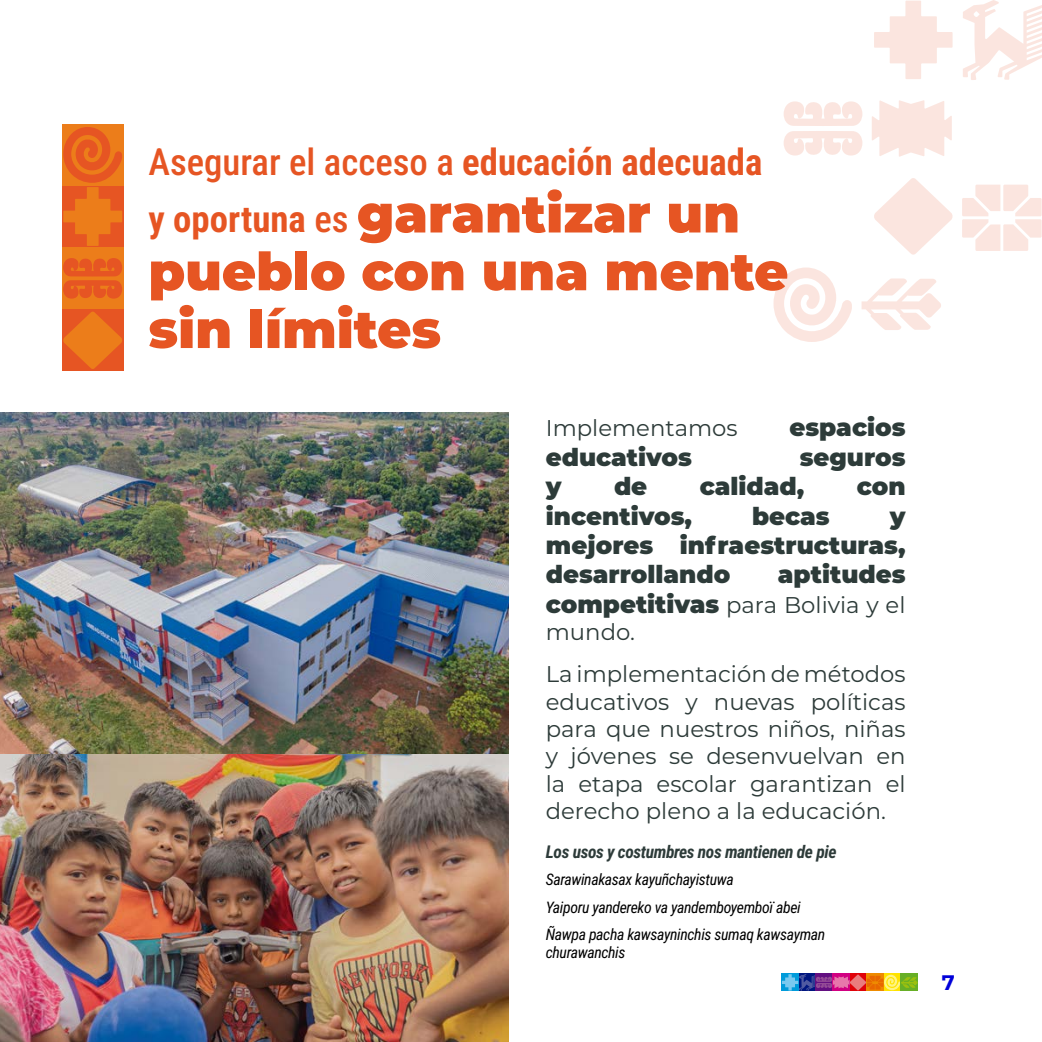
<style>
.page{position:relative;width:1042px;height:1042px;background:#fff}
.page>*{position:absolute;margin:0;border:0;box-sizing:border-box;transform-origin:0 0}
.t1{font:900 52.5px/57.8px "Montserrat";color:#e65523}
.t2{font:500 36.75px "Roboto Condensed";color:#e65523}
.t3{font:900 24.5px/29.4px "Montserrat";color:#2d3b39;text-align:justify}
.t4{font:22.75px/27.3px "Montserrat";color:#2d3b39}
.t5{font:700 21px "Montserrat";color:#0000d9}
.t6{font:italic 700 17.5px "Roboto Condensed";letter-spacing:-.02em;color:#2d3b39}
.t7{font:italic 15.75px/27.5px "Roboto Condensed";letter-spacing:-.02em;color:#000}
.s1{font-weight:700}
.s2{font-family:"Roboto Condensed";font-weight:700;font-size:36.75px}
.s3{font-family:"Roboto Condensed";font-weight:500;font-size:36.75px}
.s4{font-weight:900;font-size:24.5px}
</style>
<div class="page">
<img style="left:0;top:413px;width:508px;height:629px">
<hr style="left:0;top:589px;width:1px;height:453px;background:#000">
<svg style="left:783px;top:101px;width:79px;height:55px"></svg>
<svg style="left:872px;top:100px;width:80px;height:57px"></svg>
<svg style="left:963px;top:0;width:79px;height:80px"></svg>
<svg style="left:861px;top:278px;width:80px;height:52px"></svg>
<svg style="left:962px;top:185px;width:79px;height:66px"></svg>
<svg style="left:773px;top:267px;width:79px;height:75px"></svg>
<svg style="left:874px;top:178px;width:79px;height:77px"></svg>
<svg style="left:874px;top:1px;width:78px;height:78px"></svg>
<div style="left:781px;top:974px;width:17px;height:17px;background:#009bda"></div>
<div style="left:901px;top:974px;width:17px;height:17px;background:#67af26"></div>
<svg style="left:782px;top:974px;width:135px;height:17px"></svg>
<div style="left:62px;top:186px;width:61px;height:61px;background:#e65523"></div>
<div style="left:62px;top:247px;width:61px;height:62px;background:#ec7d1a"></div>
<div style="left:62px;top:124px;width:61px;height:62px;background:#ec7d1a"></div>
<div style="left:62px;top:309px;width:61px;height:62px;background:#e65523"></div>
<svg style="left:63px;top:258px;width:59px;height:41px"></svg>
<svg style="left:63px;top:311px;width:59px;height:58px"></svg>
<svg style="left:63px;top:127px;width:59px;height:119px"></svg>
<h2 class="t2" style="left:148px;top:136px;width:615px">Asegurar el acceso a <span class="s1">educación adecuada</span></h2>
<h1 class="t1" style="left:148px;top:182px;width:641px"><span class="s2">y oportuna</span> <span class="s3">es</span> garantizar un pueblo con una mente sin límites</h1>
<p class="t4" style="left:546px;top:414px;width:193px">Implementamos</p>
<p class="t3" style="left:789px;top:411px;width:118px">espacios</p>
<p class="t3" style="left:546px;top:441px;width:148px">educativos</p>
<p class="t3" style="left:799px;top:441px;width:107px">seguros</p>
<p class="t3" style="left:546px;top:470px;width:17px">y</p>
<p class="t3" style="left:614px;top:470px;width:35px">de</p>
<p class="t3" style="left:700px;top:470px;width:106px">calidad,</p>
<p class="t3" style="left:857px;top:470px;width:50px">con</p>
<p class="t3" style="left:546px;top:500px;width:148px">incentivos,</p>
<p class="t3" style="left:752px;top:500px;width:79px">becas</p>
<p class="t3" style="left:546px;top:500px;width:361px;text-indent:344px">y mejores infraestructuras, desarrollando</p>
<p class="t3" style="left:778px;top:558px;width:129px">aptitudes</p>
<p class="t4" style="left:546px;top:590px;width:361px"><span class="s4">competitivas</span> para Bolivia y el mundo.</p>
<p class="t4" style="left:546px;top:660px;width:361px;text-align:justify">La implementación de métodos educativos y nuevas políticas para que nuestros niños, niñas y jóvenes se desenvuelvan en la etapa escolar garantizan el derecho pleno a la educación.</p>
<p class="t6" style="left:546px;top:839px;width:292px">Los usos y costumbres nos mantienen de pie</p>
<p class="t7" style="left:546px;top:865px;width:281px">Sarawinakasax kayuñchayistuwa<br>Yaiporu yandereko va yandemboyemboï abei<br>Ñawpa pacha kawsayninchis sumaq kawsayman</p>
<p class="t7" style="left:546px;top:937px;width:81px">churawanchis</p>
<p class="t5" style="left:942px;top:967px;width:15px">7</p>
</div>
